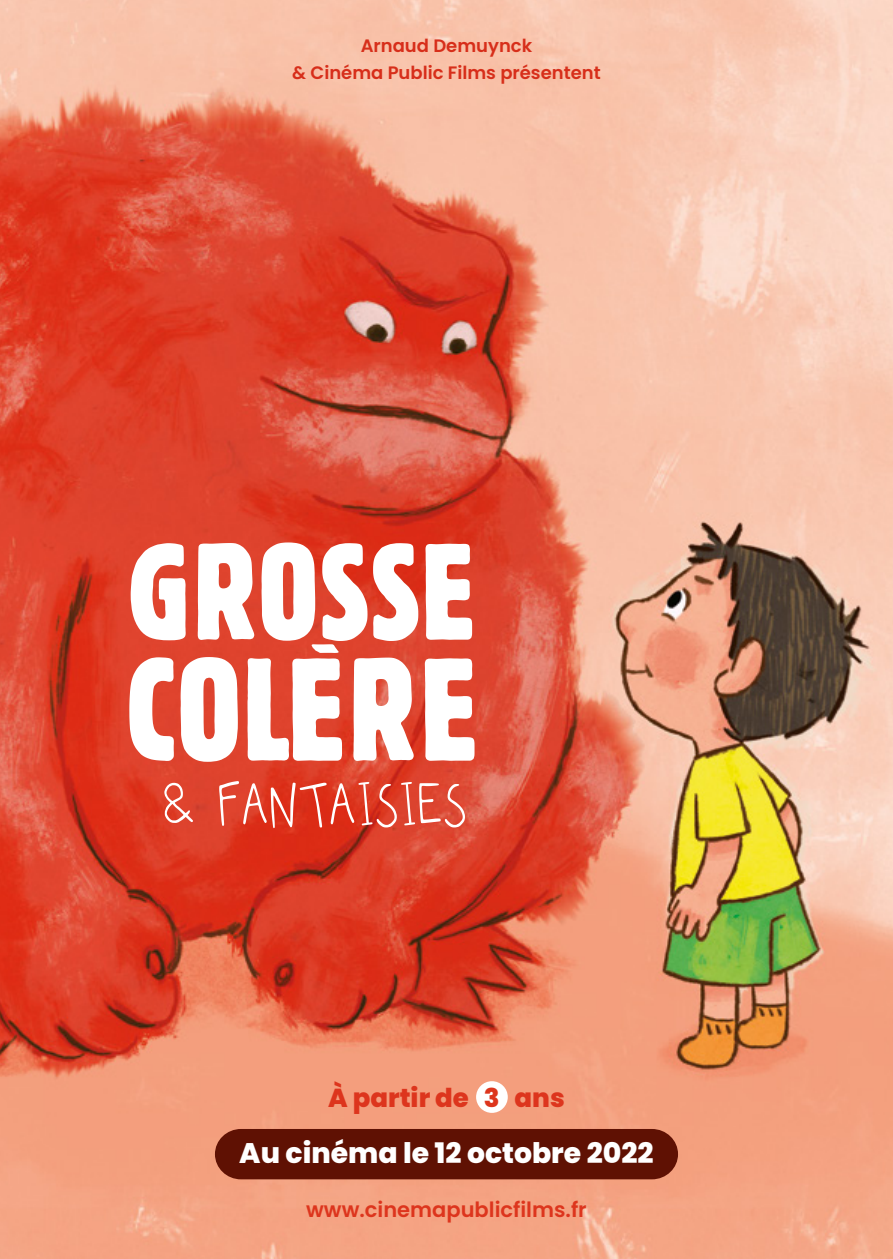
<style>
.page{position:relative;width:893px;height:1259px;background:#fff}
.page>*{position:absolute;margin:0;border:0;box-sizing:border-box;transform-origin:0 0}
.t1{font:51.3px "Jeanmichel Sans";color:#fff}
.t2{font:800 28.2px "Poppins";color:#fff}
.t3{font:800 26.1px "Poppins";color:#dd351d}
.t4{font:600 21px "Poppins";color:#dd351d}
.t5{font:600 18px/27px "Poppins";color:#d72e1a;text-align:center}
</style>
<div class="page">
<img style="left:0;top:0;width:893px;height:1259px">
<svg style="left:129px;top:542px;width:345px;height:220px"></svg>
<div style="left:476px;top:1081px;width:32px;height:32px;background:#fff;border-radius:50%"></div>
<div style="left:215px;top:1129px;width:463px;height:50px;background:#5f1103"></div>
<p class="t5" style="left:292px;top:32px;width:310px">Arnaud Demuynck<br>&amp; Cinéma Public Films présentent</p>
<h1 class="t1" style="left:162px;top:778px;width:306px">&amp; FANTAISIES</h1>
<h3 class="t3" style="left:328px;top:1082px;width:238px">À partir de 3 ans</h3>
<h2 class="t2" style="left:239px;top:1136px;width:416px">Au cinéma le 12 octobre 2022</h2>
<p class="t4" style="left:306px;top:1197px;width:282px">www.cinemapublicfilms.fr</p>
</div>
